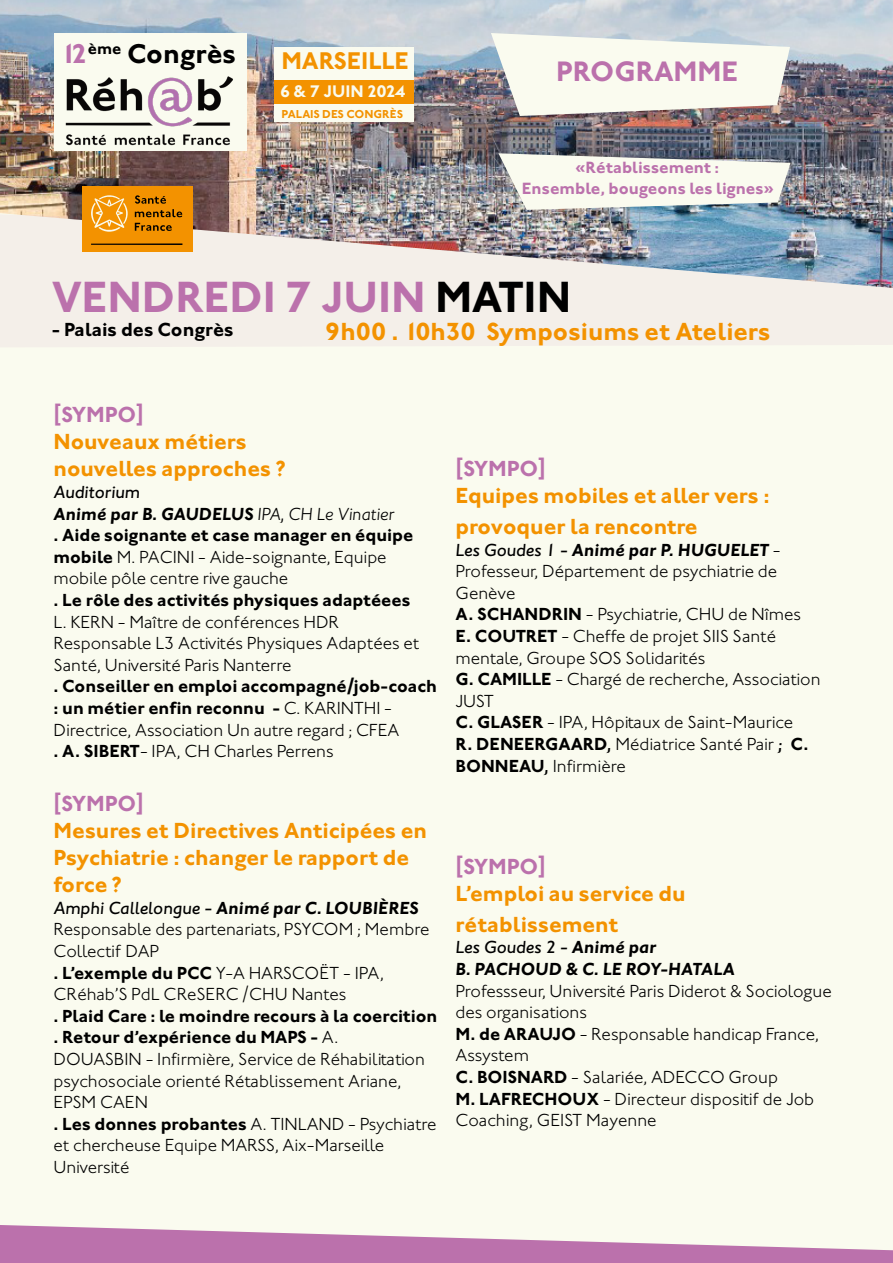
<style>
.page{position:relative;width:893px;height:1263px;background:#fff}
.page>*{position:absolute;margin:0;border:0;box-sizing:border-box;transform-origin:0 0}
.t1{font:700 45px "Johnston ITC Std";color:#bb71ac}
.t2{font:700 28.95px "Johnston ITC Std";color:#bb71ac}
.t3{font:700 27.9px "Johnston ITC Std";color:#000}
.t4{font:700 25.5px "Johnston ITC Std";color:#f39200}
.t5{font:700 24.9px "Johnston ITC Std";letter-spacing:-.005em;color:#f39200}
.t6{font:700 22.5px/27px "Johnston ITC Std";color:#f39200}
.t7{font:700 22.5px "Johnston ITC Std";letter-spacing:-.015em;color:#bb71ac}
.t8{font:700 19.5px "Johnston ITC Std";color:#000}
.t9{font:300 18px/21.6px "Johnston ITC Std";color:#000}
.t10{font:italic 700 18px "Johnston ITC Pro";color:#000}
.t11{font:700 18px "Johnston ITC Std";color:#000}
.t12{font:italic 500 18px "Johnston ITC Std";color:#000}
.t13{font:700 17.25px "Johnston ITC Std";letter-spacing:-.03em;color:#fafbef}
.t14{font:700 16.8px/20.1px "Johnston ITC Std";color:#bb71ac;text-align:center}
.t15{font:700 11.85px "Johnston ITC Std";color:#f39200}
.s1{color:#bb71ac}
.s2{color:#000}
.s3{font-weight:300}
.s4{font-weight:700}
.s5{font-family:"Johnston ITC Std";font-weight:500}
.s6{font-family:"Johnston ITC Std";font-weight:300;font-style:normal}
.s7{font-weight:500;font-style:italic}
.s8{font-family:"Johnston ITC Pro";font-weight:700}
</style>
<div class="page">
<img style="left:0;top:0;width:893px;height:213px">
<div style="left:0;top:348px;width:893px;height:877px;background:#fafbef"></div>
<div style="left:55px;top:33px;width:192px;height:117px;background:#fafbef"></div>
<img style="left:57px;top:76px;width:183px;height:83px">
<img style="left:0;top:213px;width:893px;height:135px">
<svg style="left:0;top:1225px;width:893px;height:38px"></svg>
<div style="left:82px;top:186px;width:111px;height:66px;background:#f39200"></div>
<svg style="left:135px;top:223px;width:37px;height:8px"></svg>
<svg style="left:135px;top:195px;width:47px;height:22px"></svg>
<svg style="left:91px;top:195px;width:37px;height:37px"></svg>
<hr style="left:91px;top:243px;width:91px;height:2px;background:#000">
<svg style="left:491px;top:33px;width:299px;height:83px"></svg>
<svg style="left:498px;top:153px;width:292px;height:57px"></svg>
<div style="left:274px;top:79px;width:140px;height:26px;background:#f39200"></div>
<div style="left:274px;top:47px;width:140px;height:32px;background:#fafbef"></div>
<div style="left:274px;top:105px;width:140px;height:17px;background:#fafbef"></div>
<h3 class="t3" style="left:60px;top:37px;width:177px"><span class="s1">12</span><sup>ème</sup> Congrès</h3>
<h3 class="t5" style="left:282px;top:45px;width:129px">MARSEILLE</h3>
<p class="t15" style="left:282px;top:107px;width:123px">PALAIS DES CONGRÈS</p>
<p class="t13" style="left:280px;top:81px;width:127px">6 &amp; 7 JUIN 2024</p>
<h2 class="t2" style="left:556px;top:54px;width:184px">PROGRAMME</h2>
<p class="t14" style="left:522px;top:158px;width:253px">«Rétablissement :<br>Ensemble, bougeons les lignes»</p>
<h1 class="t1" style="left:52px;top:270px;width:521px">VENDREDI 7 JUIN <span class="s2">MATIN</span></h1>
<p class="t8" style="left:52px;top:318px;width:183px">- Palais des Congrès</p>
<h3 class="t4" style="left:325px;top:316px;width:447px">9h00 . 10h30 Symposiums et Ateliers</h3>
<p class="t7" style="left:54px;top:401px;width:92px">[SYMPO]</p>
<p class="t6" style="left:54px;top:428px;width:234px">Nouveaux métiers nouvelles approches ?</p>
<p class="t12" style="left:54px;top:482px;width:88px">Auditorium</p>
<p class="t10" style="left:54px;top:503px;width:343px">Animé par B. GAUDELUS <span class="s3">IPA, CH Le Vinatier</span></p>
<p class="t9" style="left:54px;top:524px;width:361px"><span class="s4">. Aide soignante et case manager en équipe mobile</span> M. PACINI - Aide-soignante, Equipe mobile pôle centre rive gauche</p>
<p class="t11" style="left:54px;top:589px;width:358px">. Le rôle des activités physiques adaptéees</p>
<p class="t9" style="left:54px;top:611px;width:367px">L. KERN - Maître de conférences HDR<br>Responsable L3 Activités Physiques Adaptées et<br>Santé, Université Paris Nanterre</p>
<p class="t9" style="left:54px;top:676px;width:385px"><span class="s4">. Conseiller en emploi accompagné/job-coach : un métier enfin reconnu -</span> C. KARINTHI - Directrice, Association Un autre regard ; CFEA<br><span class="s4">. A. SIBERT</span>- IPA, CH Charles Perrens</p>
<p class="t7" style="left:54px;top:790px;width:92px">[SYMPO]</p>
<p class="t6" style="left:54px;top:817px;width:375px">Mesures et Directives Anticipées en<br>Psychiatrie : changer le rapport de force ?</p>
<p class="t10" style="left:54px;top:897px;width:367px"><span class="s5">Amphi Callelongue -</span> Animé par C. LOUBIÈRES</p>
<p class="t9" style="left:54px;top:919px;width:377px">Responsable des partenariats, PSYCOM ; Membre<br>Collectif DAP<br><span class="s4">. L’exemple du PCC</span> Y-A HARSCOËT - IPA,<br>CRéhab’S PdL CReSERC /CHU Nantes</p>
<p class="t9" style="left:54px;top:1005px;width:385px"><span class="s4">. Plaid Care : le moindre recours à la coercition . Retour d’expérience du MAPS -</span> A.<br>DOUASBIN - Infirmière, Service de Réhabilitation psychosociale orienté Rétablissement Ariane, EPSM CAEN<br><span class="s4">. Les donnes probantes</span> A. TINLAND - Psychiatre et chercheuse Equipe MARSS, Aix-Marseille Université</p>
<p class="t7" style="left:455px;top:455px;width:92px">[SYMPO]</p>
<p class="t6" style="left:455px;top:480px;width:316px;line-height:30.6px">Equipes mobiles et aller vers : provoquer la rencontre</p>
<p class="t10" style="left:455px;top:539px;width:327px"><span class="s5">Les Goudes 1 -</span> Animé par P. HUGUELET <span class="s6">-</span></p>
<p class="t9" style="left:455px;top:560px;width:367px">Professeur, Département de psychiatrie de<br>Genève<br><span class="s4">A. SCHANDRIN</span> - Psychiatrie, CHU de Nîmes<br><span class="s4">E. COUTRET</span> - Cheffe de projet SIIS Santé mentale, Groupe SOS Solidarités<br><span class="s4">G. CAMILLE</span> - Chargé de recherche, Association<br>JUST<br><span class="s4">C. GLASER</span> - IPA, Hôpitaux de Saint-Maurice<br><span class="s4">R. DENEERGAARD</span><span class="s7">,</span> Médiatrice Santé Pair <span class="s7">;</span> <span class="s4">C.<br>BONNEAU</span><span class="s7">,</span> Infirmière</p>
<p class="t7" style="left:455px;top:853px;width:92px">[SYMPO]</p>
<p class="t6" style="left:455px;top:878px;width:232px;line-height:30.6px">L’emploi au service du rétablissement</p>
<p class="t12" style="left:455px;top:937px;width:202px">Les Goudes 2 - <span class="s8">Animé par</span></p>
<p class="t10" style="left:455px;top:958px;width:281px">B. PACHOUD &amp; C. LE ROY-HATALA</p>
<p class="t9" style="left:455px;top:980px;width:378px">Professseur, Université Paris Diderot &amp; Sociologue des organisations<br><span class="s4">M. de ARAUJO</span> - Responsable handicap France,<br>Assystem<br><span class="s4">C. BOISNARD</span> - Salariée, ADECCO Group<br><span class="s4">M. LAFRECHOUX</span> - Directeur dispositif de Job<br>Coaching, GEIST Mayenne</p>
</div>
